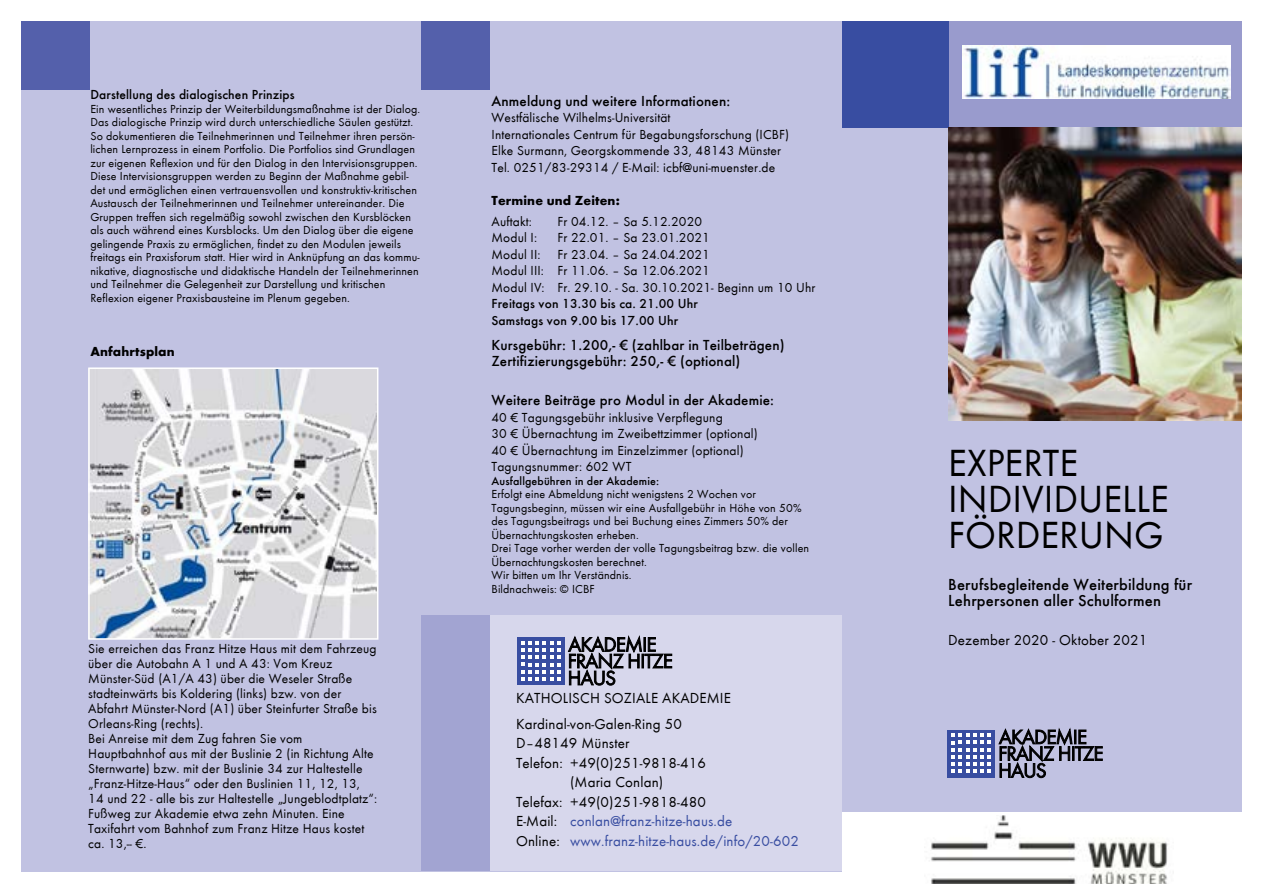
<style>
.page{position:relative;width:1263px;height:893px;background:#fff}
.page>*{position:absolute;margin:0;border:0;box-sizing:border-box;transform-origin:0 0}
.t1{font:39px/36px "Futura T Boo";color:#000}
.t2{font:500 16.5px/16.5px "Futura T";letter-spacing:.01em;color:#000}
.t3{font:15px "Futura T Boo";letter-spacing:.01em;color:#000}
.t4{font:500 15px/16.5px "Futura T";letter-spacing:.01em;color:#000}
.t5{font:15px "Futura T Boo";letter-spacing:.01em;color:#384da1}
.t6{font:13.5px/15px "Futura T Boo";letter-spacing:.01em;color:#000}
.t7{font:500 13.5px/16.5px "Futura T";letter-spacing:.01em;color:#000}
.t8{font:700 13.5px "Futura T";letter-spacing:.01em;color:#000}
.t9{font:12px/13.5px "Futura T Boo";letter-spacing:.01em;color:#000}
.t10{font:500 12px "Futura T";letter-spacing:.01em;color:#000}
.s1{color:#000}
</style>
<div class="page">
<div style="left:421px;top:21px;width:421px;height:851px;background:#c1c2e2"></div>
<div style="left:483px;top:616px;width:359px;height:255px;background:#d7d7ec"></div>
<div style="left:421px;top:21px;width:68px;height:68px;background:#5460ab"></div>
<div style="left:421px;top:616px;width:68px;height:255px;background:#a2a4d2"></div>
<div style="left:517px;top:637px;width:48px;height:48px;background:#384da1"></div>
<svg style="left:521px;top:641px;width:39px;height:39px"></svg>
<svg style="left:568px;top:636px;width:104px;height:49px"></svg>
<div style="left:21px;top:21px;width:400px;height:851px;background:#c1c2e2"></div>
<div style="left:21px;top:21px;width:68px;height:68px;background:#5460ab"></div>
<img style="left:91px;top:370px;width:284px;height:267px">
<div style="left:88px;top:367px;width:290px;height:273px;border:2px solid #fff"></div>
<div style="left:842px;top:21px;width:400px;height:791px;background:#c1c2e2"></div>
<div style="left:948px;top:21px;width:294px;height:107px;background:#999bcd"></div>
<div style="left:842px;top:21px;width:106px;height:107px;background:#384da1"></div>
<div style="left:947px;top:730px;width:48px;height:48px;background:#384da1"></div>
<svg style="left:952px;top:734px;width:39px;height:39px"></svg>
<svg style="left:999px;top:728px;width:103px;height:50px"></svg>
<img style="left:962px;top:46px;width:268px;height:53px">
<img style="left:948px;top:128px;width:294px;height:293px">
<img style="left:931px;top:815px;width:237px;height:68px">
<p class="t7" style="left:90px;top:87px;width:206px">Darstellung des dialogischen Prinzips</p>
<p class="t9" style="left:90px;top:102px;width:331px">Ein wesentliches Prinzip der Weiterbildungsmaßnahme ist der Dialog.<br>Das dialogische Prinzip wird durch unterschiedliche Säulen gestützt.<br>So dokumentieren die Teilnehmerinnen und Teilnehmer ihren persön&shy;lichen Lernprozess in einem Portfolio. Die Portfolios sind Grundlagen zur eigenen Reflexion und für den Dialog in den Intervisionsgruppen.<br>Diese Intervisionsgruppen werden zu Beginn der Maßnahme gebil&shy;det und ermöglichen einen vertrauensvollen und konstruktiv-kritischen Austausch der Teilnehmerinnen und Teilnehmer untereinander. Die Gruppen treffen sich regelmäßig sowohl zwischen den Kursblöcken als auch während eines Kursblocks. Um den Dialog über die eigene gelingende Praxis zu ermöglichen, findet zu den Modulen jeweils freitags ein Praxisforum statt. Hier wird in Anknüpfung an das kommu&shy;nikative, diagnostische und didaktische Handeln der Teilnehmerinnen und Teilnehmer die Gelegenheit zur Darstellung und kritischen Reflexion eigener Praxisbausteine im Plenum gegeben.</p>
<p class="t8" style="left:90px;top:343px;width:86px">Anfahrtsplan</p>
<p class="t6" style="left:88px;top:641px;width:291px">Sie erreichen das Franz Hitze Haus mit dem Fahrzeug über die Autobahn A 1 und A 43: Vom Kreuz Münster-Süd (A1/A 43) über die Weseler Straße stadteinwärts bis Koldering (links) bzw. von der Abfahrt Münster-Nord (A1) über Steinfurter Straße bis Orleans-Ring (rechts).<br>Bei Anreise mit dem Zug fahren Sie vom Hauptbahnhof aus mit der Buslinie 2 (in Richtung Alte Sternwarte) bzw. mit der Buslinie 34 zur Haltestelle „Franz-Hitze-Haus“ oder den Buslinien 11, 12, 13, 14 und 22 - alle bis zur Haltestelle „Jungeblodtplatz“:<br>Fußweg zur Akademie etwa zehn Minuten. Eine Taxifahrt vom Bahnhof zum Franz Hitze Haus kostet ca. 13,-- €.</p>
<p class="t4" style="left:491px;top:93px;width:240px">Anmeldung und weitere Informationen:</p>
<p class="t6" style="left:491px;top:110px;width:299px;line-height:16.5px">Westfälische Wilhelms-Universität<br>Internationales Centrum für Begabungsforschung (ICBF)<br>Elke Surmann, Georgskommende 33, 48143 Münster Tel. 0251/83-29314 / E-Mail: icbf@uni-muenster.de</p>
<p class="t8" style="left:491px;top:192px;width:130px">Termine und Zeiten:</p>
<p class="t6" style="left:491px;top:214px;width:42px">Auftakt:</p>
<p class="t6" style="left:557px;top:214px;width:146px">Fr 04.12. – Sa 5.12.2020</p>
<p class="t6" style="left:491px;top:230px;width:47px">Modul I:</p>
<p class="t6" style="left:557px;top:230px;width:154px">Fr 22.01. – Sa 23.01.2021</p>
<p class="t6" style="left:491px;top:247px;width:51px">Modul II:</p>
<p class="t6" style="left:491px;top:246px;width:325px;line-height:16.5px;text-indent:66px">Fr 23.04. – Sa 24.04.2021<br>Modul III: Fr 11.06. – Sa 12.06.2021<br>Modul IV: Fr. 29.10. - Sa. 30.10.2021- Beginn um 10 Uhr</p>
<p class="t7" style="left:491px;top:295px;width:208px">Freitags von 13.30 bis ca. 21.00 Uhr<br>Samstags von 9.00 bis 17.00 Uhr</p>
<p class="t4" style="left:491px;top:336px;width:295px">Kursgebühr: 1.200,- € (zahlbar in Teilbeträgen)<br>Zertifizierungsgebühr: 250,- € (optional)</p>
<p class="t4" style="left:491px;top:392px;width:284px">Weitere Beiträge pro Modul in der Akademie:</p>
<p class="t6" style="left:491px;top:409px;width:268px;line-height:16.5px">40 € Tagungsgebühr inklusive Verpflegung<br>30 € Übernachtung im Zweibettzimmer (optional)<br>40 € Übernachtung im Einzelzimmer (optional)<br>Tagungsnummer: 602 WT</p>
<p class="t10" style="left:491px;top:474px;width:169px">Ausfallgebühren in der Akademie:</p>
<p class="t9" style="left:491px;top:487px;width:319px">Erfolgt eine Abmeldung nicht wenigstens 2 Wochen vor Tagungsbeginn, müssen wir eine Ausfallgebühr in Höhe von 50% des Tagungsbeitrags und bei Buchung eines Zimmers 50% der Übernachtungskosten erheben.<br>Drei Tage vorher werden der volle Tagungsbeitrag bzw. die vollen Übernachtungskosten berechnet.<br>Wir bitten um Ihr Verständnis.<br>Bildnachweis: © ICBF</p>
<p class="t3" style="left:516px;top:690px;width:217px">KATHOLISCH SOZIALE AKADEMIE</p>
<p class="t3" style="left:516px;top:715px;width:167px">Kardinal-von-Galen-Ring 50</p>
<p class="t3" style="left:516px;top:735px;width:115px">D–48149 Münster</p>
<p class="t3" style="left:516px;top:754px;width:191px">Telefon: +49(0)251-9818-416</p>
<p class="t3" style="left:570px;top:774px;width:95px">(Maria Conlan)</p>
<p class="t3" style="left:516px;top:793px;width:191px">Telefax: +49(0)251-9818-480</p>
<p class="t5" style="left:516px;top:813px;width:218px"><span class="s1">E-Mail:</span> conlan@franz-hitze-haus.de</p>
<p class="t5" style="left:516px;top:832px;width:284px"><span class="s1">Online:</span> www.franz-hitze-haus.de/info/20-602</p>
<h1 class="t1" style="left:948px;top:445px;width:222px">EXPERTE<br>INDIVIDUELLE<br>FÖRDERUNG</h1>
<h2 class="t2" style="left:948px;top:576px;width:245px">Berufsbegleitende Weiterbildung für<br>Lehrpersonen aller Schulformen</h2>
<p class="t3" style="left:948px;top:632px;width:201px">Dezember 2020 - Oktober 2021</p>
</div>
